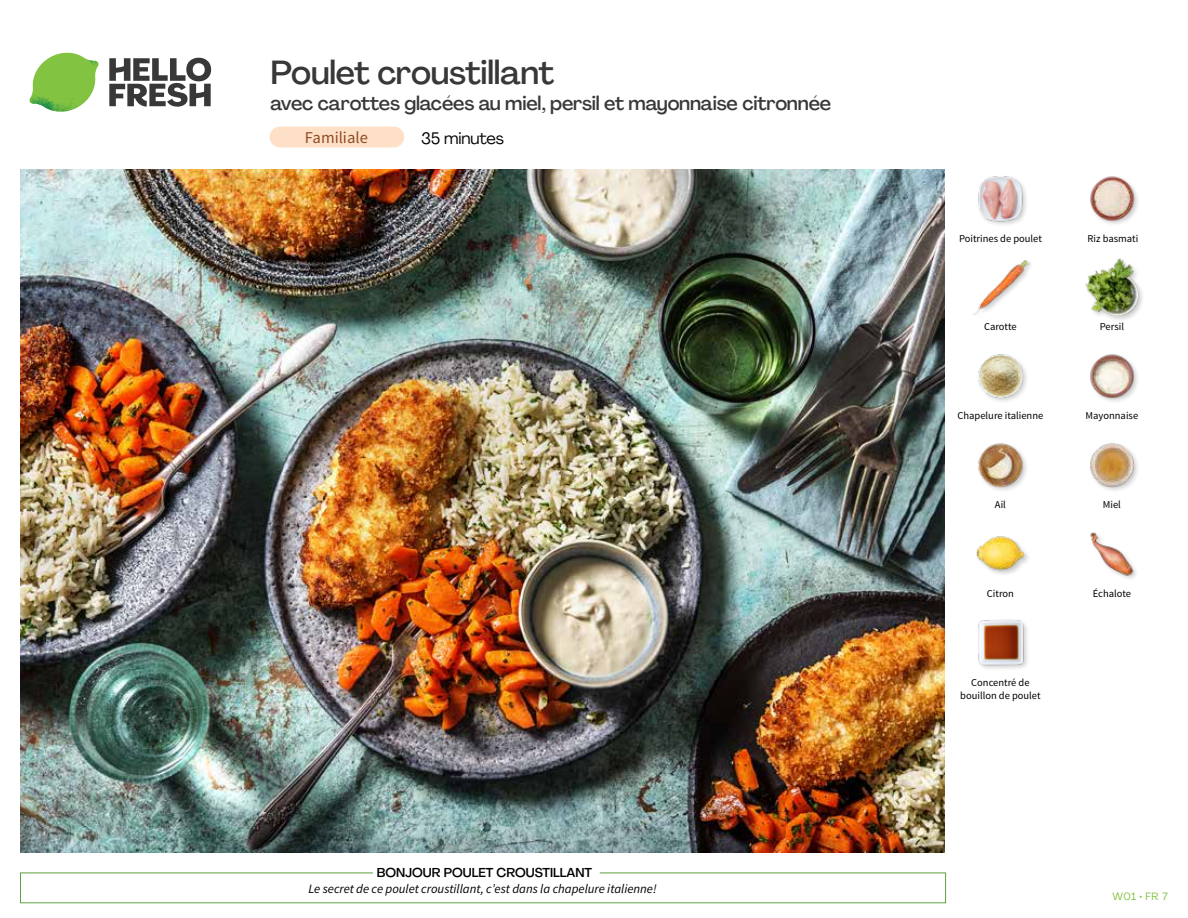
<style>
.page{position:relative;width:1188px;height:918px;background:#fff}
.page>*{position:absolute;margin:0;border:0;box-sizing:border-box;transform-origin:0 0}
.t1{font:500 33px "Agrandir";letter-spacing:-.01em;color:#383839}
.t2{font:500 19.5px "Agrandir";letter-spacing:-.01em;color:#383839}
.t3{font:16.5px "Source Sans Pro";color:#8e4b25}
.t4{font:16.5px "Agrandir";letter-spacing:-.01em;color:#000}
.t5{font:italic 12.75px "Source Sans Pro";color:#000}
.t6{font:500 12.75px "Agrandir";color:#000}
.t7{font:10.5px/13.5px "Source Sans Pro";color:#000;text-align:center}
.t8{font:10.5px "Agrandir";color:#82c341}
</style>
<div class="page">
<div style="left:270px;top:127px;width:134px;height:20px;background:#fee0c6;border-radius:10px"></div>
<svg style="left:109px;top:57px;width:102px;height:50px"></svg>
<svg style="left:34px;top:53px;width:62px;height:40px"></svg>
<img style="left:67px;top:53px;width:32px;height:26px">
<img style="left:33px;top:75px;width:59px;height:11px">
<img style="left:29px;top:79px;width:61px;height:33px">
<img style="left:65px;top:86px;width:27px;height:25px">
<div style="left:20px;top:873px;width:926px;height:30px;border:1px solid #609f43"></div>
<div style="left:373px;top:865px;width:227px;height:15px;background:#fff"></div>
<img style="left:21px;top:170px;width:924px;height:682px">
<img style="left:978px;top:619px;width:50px;height:50px">
<img style="left:1090px;top:532px;width:46px;height:47px">
<div style="left:975px;top:536px;width:56px;height:41px;background:#000;opacity:.2"></div>
<img style="left:975px;top:536px;width:51px;height:41px">
<img style="left:1090px;top:443px;width:48px;height:48px">
<img style="left:978px;top:443px;width:49px;height:48px">
<img style="left:1090px;top:354px;width:48px;height:48px">
<img style="left:978px;top:354px;width:49px;height:47px">
<div style="left:1084px;top:258px;width:61px;height:65px;background:#000;opacity:.2"></div>
<img style="left:1084px;top:259px;width:57px;height:57px">
<img style="left:973px;top:260px;width:56px;height:55px">
<img style="left:1090px;top:176px;width:48px;height:48px">
<img style="left:978px;top:176px;width:48px;height:49px">
<h1 class="t1" style="left:271px;top:52px;width:285px">Poulet croustillant</h1>
<h2 class="t2" style="left:271px;top:91px;width:562px">avec carottes glacées au miel, persil et mayonnaise citronnée</h2>
<h3 class="t3" style="left:305px;top:128px;width:64px">Familiale</h3>
<h3 class="t4" style="left:421px;top:128px;width:85px">35 minutes</h3>
<p class="t6" style="left:377px;top:864px;width:217px">BONJOUR POULET CROUSTILLANT</p>
<p class="t5" style="left:309px;top:881px;width:350px">Le secret de ce poulet croustillant, c’est dans la chapelure italienne!</p>
<p class="t7" style="left:959px;top:232px;width:84px">Poitrines de poulet</p>
<p class="t7" style="left:1088px;top:232px;width:52px">Riz basmati</p>
<p class="t7" style="left:984px;top:320px;width:34px">Carotte</p>
<p class="t7" style="left:1100px;top:320px;width:26px">Persil</p>
<p class="t7" style="left:958px;top:409px;width:87px">Chapelure italienne</p>
<p class="t7" style="left:1086px;top:409px;width:54px">Mayonnaise</p>
<p class="t7" style="left:995px;top:498px;width:12px">Ail</p>
<p class="t7" style="left:1103px;top:498px;width:20px">Miel</p>
<p class="t7" style="left:987px;top:587px;width:29px">Citron</p>
<p class="t7" style="left:1093px;top:587px;width:40px">Échalote</p>
<p class="t7" style="left:960px;top:675px;width:82px">Concentré de bouillon de poulet</p>
<p class="t8" style="left:1112px;top:890px;width:57px">W01 • FR 7</p>
</div>
